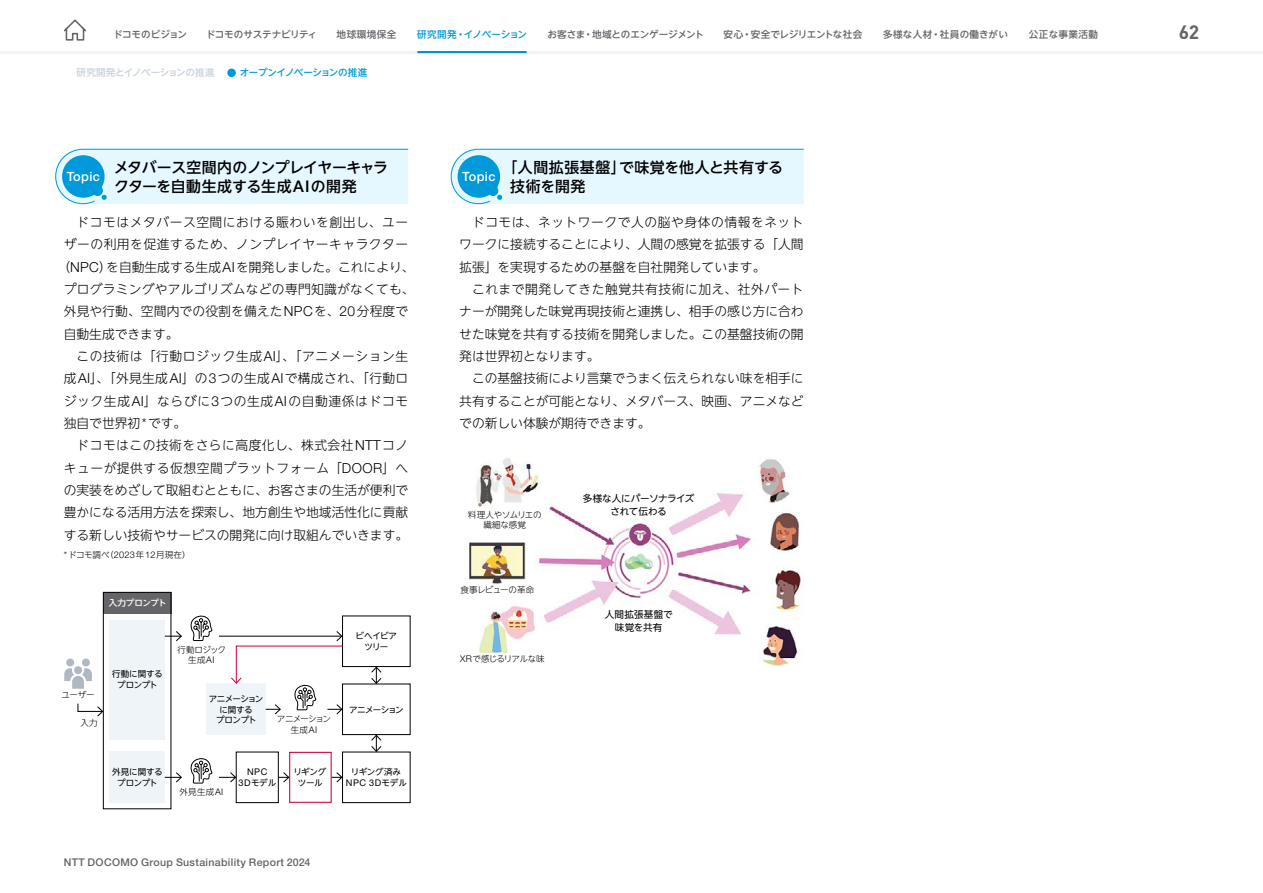
<style>
.page{position:relative;width:1263px;height:893px;background:#fff}
.page>*{position:absolute;margin:0;border:0;box-sizing:border-box;transform-origin:0 0}
.t1{font:700 19.2px "DIN";color:#646469}
.t2{font:500 14.85px/19.2px "UD Shin Go NT Pro";letter-spacing:-.01em;color:#000}
.t3{font:500 14.85px/19.2px "UD Shin Go NT Pro";letter-spacing:.04em;color:#000}
.t4{font:300 12.75px/22.4px "UD Shin Go NT Pro";color:#000;text-align:justify}
.t5{font:300 12.75px "UD Shin Go NT Pro";letter-spacing:.04em;color:#000}
.t6{font:300 12.75px "UD Shin Go NT Pro";letter-spacing:.045em;color:#000}
.t7{font:300 12.75px "UD Shin Go NT Pro";letter-spacing:.025em;color:#000}
.t8{font:300 12.75px "UD Shin Go NT Pro";letter-spacing:.05em;color:#000}
.t9{font:300 12.75px "UD Shin Go NT Pro";letter-spacing:.02em;color:#000}
.t10{font:500 12.75px "Helvetica Neue LT Pro";letter-spacing:.03em;color:#fff}
.t11{font:500 10.65px "Helvetica Neue LT Pro";letter-spacing:.03em;color:#646469}
.t12{font:500 9.6px "UD Shin Go NT Pro";letter-spacing:-.035em;color:#0099d9}
.t13{font:500 9.6px "UD Shin Go NT Pro";letter-spacing:-.025em;color:#646469}
.t14{font:500 9.6px "UD Shin Go NT Pro";color:#646469}
.t15{font:9.6px/12.8px "UD Shin Go NT Pro";letter-spacing:-.01em;color:#000;text-align:center}
.t16{font:500 9.6px "UD Shin Go NT Pro";letter-spacing:-.03em;color:#c8d1dc}
.t17{font:500 9.6px "UD Shin Go NT Pro";letter-spacing:.04em;color:#646469}
.t18{font:500 9.6px "UD Shin Go NT Pro";letter-spacing:-.02em;color:#646469}
.t19{font:9.6px/12.8px "UD Shin Go NT Pro";letter-spacing:.025em;color:#000;text-align:center}
.t20{font:500 9.6px "UD Shin Go NT Pro";letter-spacing:.05em;color:#646469}
.t21{font:9.15px "Helvetica Neue LT Pro";letter-spacing:.05em;color:#000}
.t22{font:8.55px/10.6px "UD Shin Go NT Pro";letter-spacing:-.045em;color:#000;text-align:center}
.t23{font:300 8.55px/10.6px "UD Shin Go NT Pro";letter-spacing:-.01em;color:#000;text-align:center}
.t24{font:300 8.55px/10.6px "UD Shin Go NT Pro";letter-spacing:-.03em;color:#000;text-align:center}
.t25{font:8.55px/10.6px "UD Shin Go NT Pro";letter-spacing:-.01em;color:#000;text-align:center}
.t26{font:300 8.55px "UD Shin Go NT Pro";letter-spacing:-.075em;color:#000}
.t27{font:300 8.55px/10.6px "UD Shin Go NT Pro";letter-spacing:-.09em;color:#000;text-align:center}
.t28{font:8.55px/10.6px "UD Shin Go NT Pro";letter-spacing:-.065em;color:#000;text-align:center}
.t29{font:500 8.55px "UD Shin Go NT Pro";letter-spacing:-.02em;color:#fff}
.t30{font:8.55px "UD Shin Go NT Pro";letter-spacing:-.09em;color:#000}
.s1{font-family:"Helvetica Neue LT Pro";font-size:16.05px}
.s2{font-family:"Helvetica Neue LT Pro";font-size:13.8px}
.s3{font-family:"Helvetica Neue LT Pro";font-size:9.15px}
.s4{font-family:"UD Shin Go NT Pro";font-size:8.55px}
</style>
<div class="page">
<svg style="left:63px;top:19px;width:24px;height:22px"></svg>
<hr style="left:0;top:51px;width:1263px;height:2px;background:#eef4f8">
<hr style="left:417px;top:51px;width:110px;height:2px;background:#0099d9">
<div style="left:227px;top:69px;width:9px;height:8px;background:#0099d9;border-radius:50%"></div>
<svg style="left:450px;top:148px;width:354px;height:57px;background:#d1effb"></svg>
<img style="left:469px;top:458px;width:332px;height:207px">
<svg style="left:55px;top:148px;width:354px;height:57px;background:#d1effb"></svg>
<div style="left:103px;top:592px;width:68px;height:21px;background:#646469"></div>
<div style="left:206px;top:684px;width:60px;height:51px;background:#eef4f8"></div>
<div style="left:342px;top:616px;width:68px;height:51px;border:1px solid #000"></div>
<div style="left:342px;top:684px;width:68px;height:51px;border:1px solid #000"></div>
<div style="left:342px;top:752px;width:68px;height:51px;border:1px solid #000"></div>
<div style="left:289px;top:752px;width:43px;height:51px;border:1px solid #c03"></div>
<div style="left:236px;top:752px;width:43px;height:51px;border:1px solid #000"></div>
<div style="left:109px;top:620px;width:56px;height:119px;background:#eef4f8"></div>
<div style="left:109px;top:752px;width:56px;height:51px;background:#eef4f8"></div>
<div style="left:103px;top:592px;width:68px;height:217px;border:1px solid #000"></div>
<svg style="left:371px;top:734px;width:11px;height:18px"></svg>
<svg style="left:371px;top:666px;width:11px;height:18px"></svg>
<svg style="left:332px;top:772px;width:11px;height:11px"></svg>
<svg style="left:279px;top:772px;width:11px;height:11px"></svg>
<svg style="left:77px;top:703px;width:27px;height:14px"></svg>
<svg style="left:219px;top:772px;width:17px;height:11px"></svg>
<hr style="left:219px;top:636px;width:123px;height:1px;background:#000">
<div style="left:64px;top:656px;width:12px;height:13px;border:4px solid #fff;border-radius:50%"></div>
<div style="left:80px;top:656px;width:12px;height:13px;border:4px solid #fff;border-radius:50%"></div>
<div style="left:66px;top:658px;width:8px;height:8px;background:#afb8c3;border-radius:50%"></div>
<div style="left:82px;top:658px;width:8px;height:8px;background:#afb8c3;border-radius:50%"></div>
<svg style="left:64px;top:664px;width:28px;height:25px"></svg>
<svg style="left:165px;top:610px;width:48px;height:32px"></svg>
<svg style="left:230px;top:630px;width:113px;height:85px"></svg>
<svg style="left:165px;top:753px;width:48px;height:31px"></svg>
<p class="t13" style="left:113px;top:27px;width:75px">ドコモのビジョン</p>
<p class="t18" style="left:206px;top:27px;width:113px">ドコモのサステナビリティ</p>
<p class="t14" style="left:337px;top:27px;width:61px">地球環境保全</p>
<p class="t12" style="left:417px;top:27px;width:112px">研究開発・イノベーション</p>
<p class="t14" style="left:547px;top:27px;width:158px">お客さま・地域とのエンゲージメント</p>
<p class="t13" style="left:724px;top:27px;width:140px">安心・安全でレジリエントな社会</p>
<p class="t17" style="left:883px;top:27px;width:127px">多様な人材・社員の働きがい</p>
<p class="t20" style="left:1029px;top:27px;width:71px">公正な事業活動</p>
<h1 class="t1" style="left:1178px;top:19px;width:22px">62</h1>
<p class="t16" style="left:77px;top:65px;width:140px">研究開発とイノベーションの推進</p>
<p class="t12" style="left:240px;top:65px;width:129px">オープンイノベーションの推進</p>
<p class="t2" style="left:114px;top:157px;width:276px">メタバース空間内のノンプレイヤーキャラクターを自動生成する生成<span class="s1">AI</span>の開発</p>
<p class="t6" style="left:77px;top:212px;width:333px">ドコモはメタバース空間における賑わいを創出し、ユー</p>
<p class="t5" style="left:64px;top:234px;width:346px">ザーの利用を促進するため、ノンプレイヤーキャラクター</p>
<p class="t4" style="left:57px;top:255px;width:359px">（<span class="s2">NPC</span>）を自動生成する生成<span class="s2">AI</span>を開発しました。これにより、</p>
<p class="t9" style="left:64px;top:279px;width:352px">プログラミングやアルゴリズムなどの専門知識がなくても、</p>
<p class="t4" style="left:64px;top:300px;width:346px">外見や行動、空間内での役割を備えた<span class="s2">NPC</span>を、<span class="s2">20</span>分程度で</p>
<p class="t4" style="left:64px;top:322px;width:116px">自動生成できます。</p>
<p class="t6" style="left:77px;top:346px;width:333px">この技術は「行動ロジック生成<span class="s2">AI</span>」、「アニメーション生</p>
<p class="t7" style="left:64px;top:368px;width:346px">成<span class="s2">AI</span>」、「外見生成<span class="s2">AI</span>」の<span class="s2">3</span>つの生成<span class="s2">AI</span>で構成され、「行動ロ</p>
<p class="t8" style="left:64px;top:390px;width:346px">ジック生成<span class="s2">AI</span>」ならびに<span class="s2">3</span>つの生成<span class="s2">AI</span>の自動連係はドコモ</p>
<p class="t4" style="left:64px;top:411px;width:124px">独自で世界初<span class="s2">*</span>です。</p>
<p class="t5" style="left:77px;top:435px;width:333px">ドコモはこの技術をさらに高度化し、株式会社<span class="s2">NTT</span>コノ</p>
<p class="t5" style="left:64px;top:457px;width:346px">キューが提供する仮想空間プラットフォーム「<span class="s2">DOOR</span>」へ</p>
<p class="t4" style="left:64px;top:478px;width:346px">の実装をめざして取組むとともに、お客さまの生活が便利で</p>
<p class="t4" style="left:64px;top:501px;width:346px">豊かになる活用方法を探索し、地方創生や地域活性化に貢献</p>
<p class="t4" style="left:64px;top:523px;width:346px">する新しい技術やサービスの開発に向け取組んでいきます。</p>
<p class="t23" style="left:64px;top:549px;width:128px"><span class="s3">*</span> ドコモ調べ（<span class="s3">2023</span>年<span class="s3">12</span>月現在）</p>
<p class="t29" style="left:109px;top:596px;width:59px">入力プロンプト</p>
<p class="t10" style="left:67px;top:169px;width:35px">Topic</p>
<p class="t24" style="left:61px;top:689px;width:35px">ユーザー</p>
<p class="t24" style="left:80px;top:717px;width:19px">入力</p>
<p class="t25" style="left:112px;top:669px;width:52px">行動に関するプロンプト</p>
<p class="t25" style="left:112px;top:766px;width:52px">外見に関するプロンプト</p>
<p class="t24" style="left:177px;top:644px;width:50px">行動ロジック生成<span class="s3">AI</span></p>
<p class="t22" style="left:209px;top:693px;width:56px">アニメーションに関する<br>プロンプト</p>
<p class="t27" style="left:277px;top:713px;width:56px">アニメーション生成<span class="s3">AI</span></p>
<p class="t24" style="left:180px;top:786px;width:45px">外見生成<span class="s3">AI</span></p>
<p class="t21" style="left:247px;top:766px;width:22px">NPC</p>
<p class="t22" style="left:238px;top:777px;width:39px"><span class="s3">3D</span>モデル</p>
<p class="t22" style="left:294px;top:766px;width:34px">リギングツール</p>
<p class="t28" style="left:356px;top:630px;width:43px">ビヘイビアツリー</p>
<p class="t30" style="left:349px;top:702px;width:56px">アニメーション</p>
<p class="t22" style="left:351px;top:766px;width:52px">リギング済み</p>
<p class="t21" style="left:346px;top:777px;width:62px">NPC 3D<span class="s4">モデル</span></p>
<p class="t11" style="left:64px;top:856px;width:248px">NTT DOCOMO Group Sustainability Report 2024</p>
<p class="t3" style="left:510px;top:157px;width:274px;text-indent:-8px">「人間拡張基盤」で味覚を他人と共有する技術を開発</p>
<p class="t4" style="left:459px;top:211px;width:346px;text-indent:13px">ドコモは、ネットワークで人の脳や身体の情報をネットワークに接続することにより、人間の感覚を拡張する「人間拡張」を実現するための基盤を自社開発しています。</p>
<p class="t4" style="left:459px;top:278px;width:346px;text-indent:13px">これまで開発してきた触覚共有技術に加え、社外パートナーが開発した味覚再現技術と連携し、相手の感じ方に合わせた味覚を共有する技術を開発しました。この基盤技術の開発は世界初となります。</p>
<p class="t4" style="left:459px;top:367px;width:346px;text-indent:13px">この基盤技術により言葉でうまく伝えられない味を相手に共有することが可能となり、メタバース、映画、アニメなどでの新しい体験が期待できます。</p>
<p class="t10" style="left:462px;top:169px;width:35px">Topic</p>
<p class="t23" style="left:468px;top:509px;width:75px">料理人やソムリエの繊細な感覚</p>
<p class="t24" style="left:460px;top:584px;width:75px">食事レビューの革命</p>
<p class="t26" style="left:460px;top:652px;width:86px"><span class="s3">XR</span>で感じるリアルな味</p>
<p class="t15" style="left:583px;top:492px;width:113px">多様な人にパーソナライズされて伝わる</p>
<p class="t19" style="left:605px;top:608px;width:70px">人間拡張基盤で味覚を共有</p>
</div>
